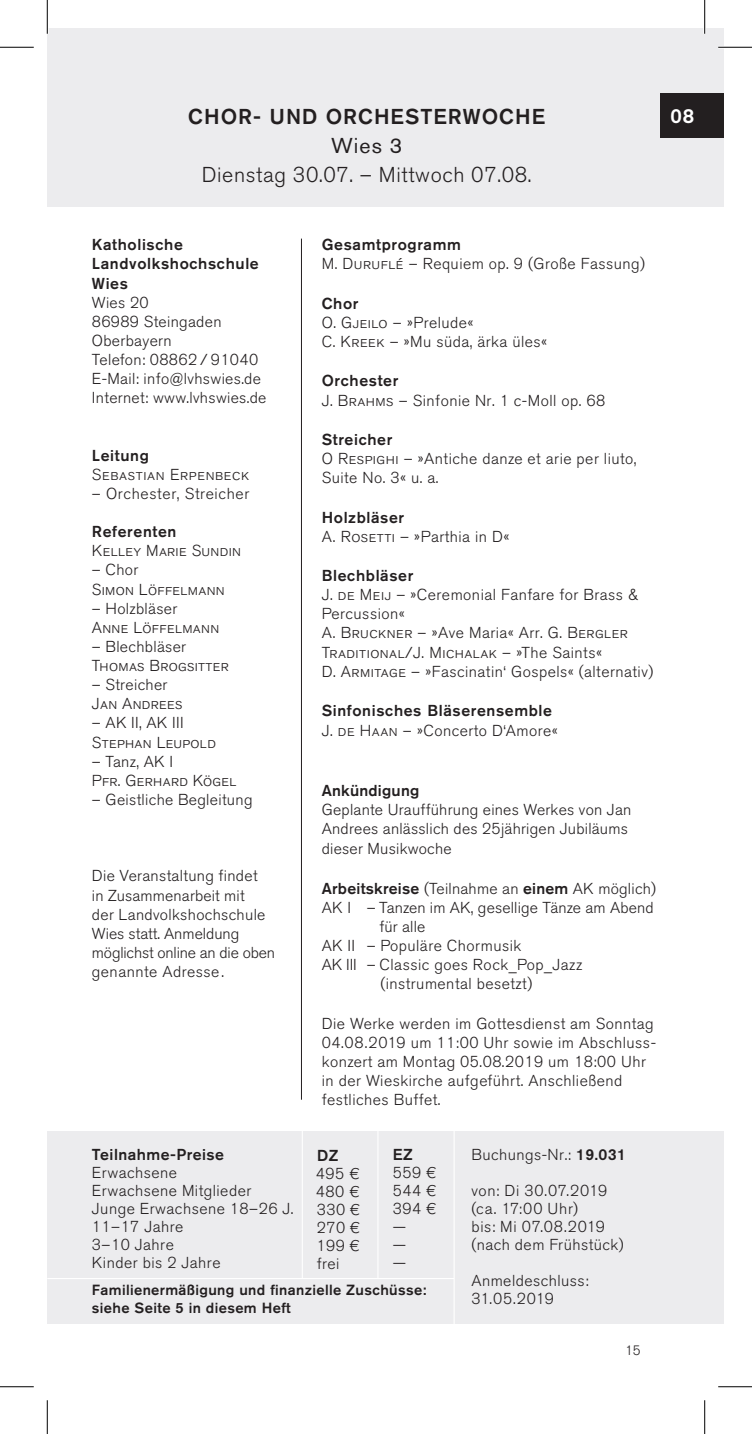
<style>
.page{position:relative;width:752px;height:1434px;background:#fff}
.page>*{position:absolute;margin:0;border:0;box-sizing:border-box;transform-origin:0 0}
.t1{font:300 21.38px "Akzidenz Grotesk BQ";letter-spacing:.03em;color:#231f20}
.t2{font:500 21.38px "Akzidenz Grotesk BQ";letter-spacing:.05em;color:#231f20}
.t3{font:21.38px "Akzidenz Grotesk BQ";color:#231f20}
.t4{font:500 20.25px "Akzidenz Grotesk BQ";color:#fff}
.t5{font:300 15.75px/19.1px "Akzidenz Grotesk BQ";letter-spacing:.03em;color:#231f20}
.t6{font:15.75px/19.1px "Akzidenz Grotesk BQ Light SC";letter-spacing:.02em;color:#231f20}
.t7{font:500 15.75px/19.1px "Akzidenz Grotesk BQ";letter-spacing:.04em;color:#231f20}
.t8{font:300 15.75px "Akzidenz Grotesk BQ";letter-spacing:.01em;color:#231f20}
.t9{font:15.75px "Akzidenz Grotesk BQ Light SC";letter-spacing:.04em;color:#231f20}
.t10{font:500 15.75px "Akzidenz Grotesk BQ";letter-spacing:.015em;color:#231f20}
.t11{font:500 14.62px/18px "Akzidenz Grotesk BQ";letter-spacing:.025em;color:#231f20}
.t12{font:300 13.5px "Akzidenz Grotesk BQ";color:#231f20}
.s1{font-weight:500}
.s2{font-family:"Akzidenz Grotesk BQ Light SC";font-weight:400}
.s3{font-family:"Akzidenz Grotesk BQ";font-weight:300}
.s4{font-weight:300}
</style>
<div class="page">
<div style="left:47px;top:28px;width:676px;height:179px;background:#ececee"></div>
<div style="left:47px;top:1131px;width:676px;height:192px;background:#ececee"></div>
<hr style="left:453px;top:1124px;width:1px;height:210px;background:#fff">
<hr style="left:377px;top:1124px;width:1px;height:154px;background:#fff">
<hr style="left:301px;top:239px;width:1px;height:861px;background:#231f20">
<hr style="left:302px;top:1124px;width:1px;height:154px;background:#fff">
<hr style="left:47px;top:1278px;width:407px;height:1px;background:#fff">
<div style="left:660px;top:93px;width:63px;height:45px;background:#231f20"></div>
<hr style="left:718px;top:46px;width:33px;height:3px;background:#fff">
<hr style="left:46px;top:0;width:3px;height:34px;background:#fff">
<hr style="left:703px;top:0;width:3px;height:34px;background:#fff">
<hr style="left:0;top:47px;width:34px;height:1px;background:#000">
<hr style="left:718px;top:47px;width:33px;height:1px;background:#000">
<hr style="left:0;top:1386px;width:34px;height:1px;background:#000">
<hr style="left:718px;top:1386px;width:33px;height:1px;background:#000">
<hr style="left:47px;top:0;width:1px;height:34px;background:#000">
<hr style="left:47px;top:1400px;width:1px;height:34px;background:#000">
<hr style="left:704px;top:0;width:1px;height:34px;background:#000">
<hr style="left:704px;top:1400px;width:1px;height:34px;background:#000">
<h1 class="t2" style="left:188px;top:103px;width:358px">CHOR- UND ORCHESTERWOCHE</h1>
<p class="t4" style="left:670px;top:103px;width:25px">08</p>
<h1 class="t3" style="left:331px;top:133px;width:73px">Wies 3</h1>
<h1 class="t1" style="left:202px;top:163px;width:331px">Dienstag 30.07. – Mittwoch 07.08.</h1>
<p class="t7" style="left:92px;top:235px;width:168px">Katholische<br>Landvolkshochschule<br>Wies</p>
<p class="t5" style="left:92px;top:293px;width:176px">Wies 20<br>86989 Steingaden<br>Oberbayern<br>Telefon: 08862 / 91040<br>E-Mail: info@lvhswies.de<br>Internet: www.lvhswies.de</p>
<p class="t7" style="left:92px;top:445px;width:58px">Leitung</p>
<p class="t9" style="left:92px;top:465px;width:159px">Sebastian Erpenbeck</p>
<p class="t5" style="left:92px;top:484px;width:159px">– Orchester, Streicher</p>
<p class="t7" style="left:92px;top:522px;width:86px">Referenten</p>
<p class="t6" style="left:92px;top:541px;width:150px">Kelley Marie Sundin</p>
<p class="t5" style="left:92px;top:561px;width:48px">– Chor</p>
<p class="t6" style="left:92px;top:580px;width:134px">Simon Löffelmann</p>
<p class="t5" style="left:92px;top:599px;width:87px">– Holzbläser</p>
<p class="t6" style="left:92px;top:618px;width:129px">Anne Löffelmann</p>
<p class="t5" style="left:92px;top:637px;width:96px">– Blechbläser</p>
<p class="t6" style="left:92px;top:656px;width:138px">Thomas Brogsitter</p>
<p class="t5" style="left:92px;top:675px;width:77px">– Streicher</p>
<p class="t6" style="left:92px;top:694px;width:92px">Jan Andrees</p>
<p class="t5" style="left:92px;top:714px;width:93px">– AK II, AK III</p>
<p class="t6" style="left:92px;top:733px;width:125px">Stephan Leupold</p>
<p class="t5" style="left:92px;top:752px;width:83px">– Tanz, AK I</p>
<p class="t6" style="left:92px;top:771px;width:146px">Pfr. Gerhard Kögel</p>
<p class="t5" style="left:92px;top:790px;width:162px">– Geistliche Begleitung</p>
<p class="t5" style="left:92px;top:867px;width:184px">Die Veranstaltung findet<br>in Zusammenarbeit mit<br>der Landvolkshochschule<br>Wies statt. Anmeldung möglichst online an die oben genannte Adresse.</p>
<p class="t5" style="left:322px;top:236px;width:325px"><span class="s1">Gesamtprogramm<br></span><span class="s2">M. Duruflé –</span> Requiem op. 9 (Große Fassung)</p>
<p class="t7" style="left:322px;top:293px;width:38px">Chor</p>
<p class="t6" style="left:322px;top:313px;width:153px">O. Gjeilo – <span class="s3">»Prelude«</span></p>
<p class="t5" style="left:322px;top:332px;width:227px"><span class="s2">C. Kreek –</span> »Mu süda, ärka üles«</p>
<p class="t5" style="left:322px;top:372px;width:285px"><span class="s1">Orchester<br></span><span class="s2">J. Brahms –</span> Sinfonie Nr. 1 c-Moll op. 68</p>
<p class="t5" style="left:322px;top:430px;width:316px"><span class="s1">Streicher<br></span><span class="s2">O Respighi –</span> »Antiche danze et arie per liuto,<br>Suite No. 3« u. a.</p>
<p class="t5" style="left:322px;top:508px;width:189px"><span class="s1">Holzbläser<br></span><span class="s2">A. Rosetti –</span> »Parthia in D«</p>
<p class="t5" style="left:322px;top:566px;width:318px"><span class="s1">Blechbläser<br></span><span class="s2">J. de Meij –</span> »Ceremonial Fanfare for Brass &amp;<br>Percussion«</p>
<p class="t6" style="left:322px;top:624px;width:308px">A. Bruckner – <span class="s3">»Ave Maria« Arr.</span> G. Bergler<br>Traditional/J. Michalak – <span class="s3">»The Saints«</span></p>
<p class="t5" style="left:322px;top:662px;width:333px"><span class="s2">D. Armitage –</span> »Fascinatin‘ Gospels« (alternativ)</p>
<p class="t7" style="left:322px;top:700px;width:237px;line-height:20.2px">Sinfonisches Bläserensemble<br><span class="s2">J. de Haan –</span> <span class="s4">»Concerto D‘Amore«</span></p>
<p class="t10" style="left:322px;top:781px;width:99px">Ankündigung</p>
<p class="t5" style="left:322px;top:800px;width:311px;line-height:19.8px">Geplante Uraufführung eines Werkes von Jan<br>Andrees anlässlich des 25jährigen Jubiläums dieser Musikwoche</p>
<p class="t5" style="left:322px;top:879px;width:336px"><span class="s1">Arbeitskreise</span> (Teilnahme an <span class="s1">einem</span> AK möglich)</p>
<p class="t8" style="left:322px;top:899px;width:333px">AK I – Tanzen im AK, gesellige Tänze am Abend</p>
<p class="t5" style="left:379px;top:917px;width:47px">für alle</p>
<p class="t5" style="left:322px;top:936px;width:201px">AK II – Populäre Chormusik</p>
<p class="t5" style="left:322px;top:956px;width:262px">AK III – Classic goes Rock_Pop_Jazz</p>
<p class="t5" style="left:380px;top:975px;width:153px">(instrumental besetzt)</p>
<p class="t5" style="left:322px;top:1014px;width:336px">Die Werke werden im Gottesdienst am Sonntag 04.08.2019 um 11:00 Uhr sowie im Abschluss&shy;konzert am Montag 05.08.2019 um 18:00 Uhr in der Wieskirche aufgeführt. Anschließend festliches Buffet.</p>
<p class="t7" style="left:92px;top:1144px;width:133px">Teilnahme-Preise</p>
<p class="t5" style="left:92px;top:1163px;width:203px;line-height:18px">Erwachsene<br>Erwachsene Mitglieder<br>Junge Erwachsene 18–26 J.<br>11–17 Jahre<br>3–10 Jahre<br>Kinder bis 2 Jahre</p>
<p class="t11" style="left:92px;top:1280px;width:336px">Familienermäßigung und finanzielle Zuschüsse: siehe Seite 5 in diesem Heft</p>
<p class="t7" style="left:392px;top:1145px;width:21px">EZ</p>
<p class="t5" style="left:392px;top:1164px;width:45px;line-height:18px">559 €<br>544 €<br>394 € —<br>—<br>—</p>
<p class="t7" style="left:317px;top:1146px;width:23px">DZ</p>
<p class="t5" style="left:316px;top:1165px;width:45px;line-height:18px;text-align:justify">495 € 480 € 330 € 270 € 199 € frei</p>
<p class="t5" style="left:471px;top:1145px;width:156px">Buchungs-Nr.: <span class="s1">19.031</span></p>
<p class="t5" style="left:471px;top:1182px;width:154px;line-height:18px">von: Di 30.07.2019 (ca. 17:00 Uhr)<br>bis: Mi 07.08.2019 (nach dem Frühstück)</p>
<p class="t5" style="left:471px;top:1272px;width:119px;line-height:18px">Anmeldeschluss:<br>31.05.2019</p>
<p class="t12" style="left:625px;top:1343px;width:17px">15</p>
</div>
